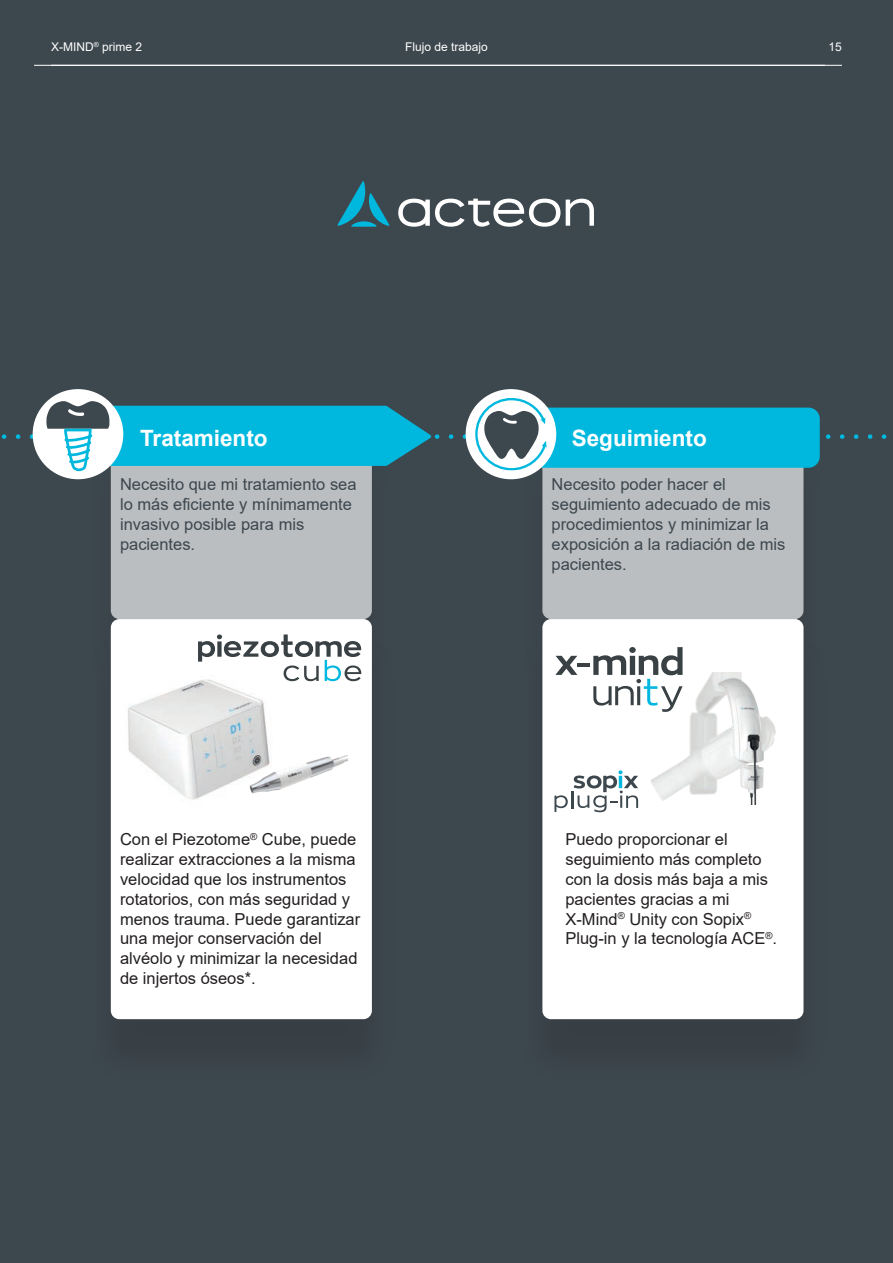
<style>
.page{position:relative;width:893px;height:1263px;background:#3d474e}
.page>*{position:absolute;margin:0;border:0;box-sizing:border-box;transform-origin:0 0}
.t1{font:700 22.5px "Arial";color:#fff}
.t2{font:16.5px/19.8px "Arial";color:#231f20}
.t3{font:16.5px/19.8px "Arial";color:#3d474e}
.t4{font:12px "Arial";color:#fff}
</style>
<div class="page">
<hr style="left:51px;top:65px;width:791px;height:1px;background:#fff">
<hr style="left:34px;top:65px;width:791px;height:1px;background:#fff">
<div style="left:111px;top:437px;width:261px;height:182px;background:#babec0;border-radius:9px"></div>
<div style="left:542px;top:437px;width:261px;height:182px;background:#babec0;border-radius:9px"></div>
<div style="left:111px;top:619px;width:261px;height:400px;background:#fff;border-radius:9px"></div>
<div style="left:542px;top:619px;width:261px;height:400px;background:#fff;border-radius:9px"></div>
<div style="left:33px;top:389px;width:90px;height:90px;background:#fff;border-radius:50%"></div>
<div style="left:466px;top:389px;width:90px;height:90px;background:#fff;border-radius:50%"></div>
<svg style="left:1px;top:398px;width:886px;height:74px"></svg>
<svg style="left:198px;top:634px;width:163px;height:47px"></svg>
<img style="left:128px;top:669px;width:150px;height:131px">
<img style="left:249px;top:755px;width:99px;height:39px">
<img style="left:638px;top:672px;width:138px;height:133px">
<svg style="left:555px;top:656px;width:22px;height:19px"></svg>
<hr style="left:577px;top:663px;width:13px;height:4px;background:#394144">
<svg style="left:593px;top:647px;width:90px;height:65px"></svg>
<svg style="left:554px;top:770px;width:84px;height:42px"></svg>
<svg style="left:337px;top:181px;width:53px;height:46px"></svg>
<svg style="left:566px;top:199px;width:28px;height:27px"></svg>
<svg style="left:398px;top:199px;width:162px;height:28px"></svg>
<p class="t4" style="left:51px;top:39px;width:93px">X-MIND<sup>®</sup> prime 2</p>
<p class="t4" style="left:405px;top:39px;width:84px">Flujo de trabajo</p>
<p class="t4" style="left:829px;top:39px;width:15px">15</p>
<h1 class="t1" style="left:140px;top:422px;width:129px">Tratamiento</h1>
<h1 class="t1" style="left:572px;top:422px;width:137px">Seguimiento</h1>
<p class="t3" style="left:120px;top:474px;width:238px">Necesito que mi tratamiento sea lo más eficiente y mínimamente invasivo posible para mis pacientes.</p>
<p class="t3" style="left:552px;top:474px;width:235px">Necesito poder hacer el seguimiento adecuado de mis procedimientos y minimizar la exposición a la radiación de mis pacientes.</p>
<p class="t2" style="left:120px;top:829px;width:242px">Con el Piezotome<sup>®</sup> Cube, puede realizar extracciones a la misma velocidad que los instrumentos rotatorios, con más seguridad y menos trauma. Puede garantizar una mejor conservación del alvéolo y minimizar la necesidad de injertos óseos*.</p>
<p class="t2" style="left:565px;top:829px;width:213px">Puedo proporcionar el seguimiento más completo con la dosis más baja a mis pacientes gracias a mi<br>X-Mind<sup>®</sup> Unity con Sopix<sup>®<br></sup>Plug-in y la tecnología ACE<sup>®</sup>.</p>
</div>
